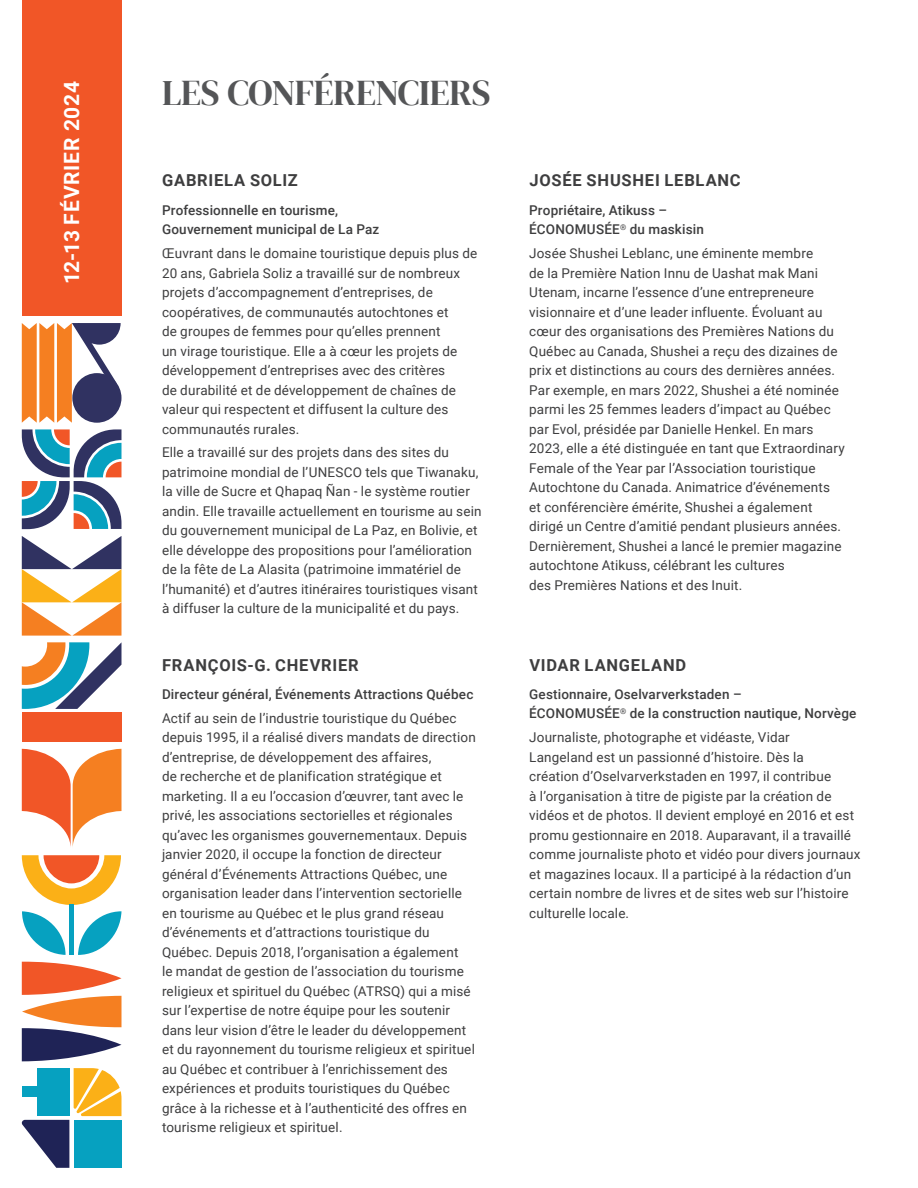
<style>
.page{position:relative;width:918px;height:1188px;background:#fff}
.page>*{position:absolute;margin:0;border:0;box-sizing:border-box;transform-origin:0 0}
.Sub-title{font:36px "DM Serif Display";letter-spacing:-.01em;color:#545557}
.t1{font:700 21px "Roboto";letter-spacing:.035em;color:#fff}
.Subtitle_agenda{font:700 16.5px "Roboto";letter-spacing:.05em;color:#3e3e3f}
.Body_9{font:13.5px/19.5px "Roboto";letter-spacing:.01em;color:#3e3e3f}
.Body_9-2{font:500 13.5px/19.5px "Roboto";letter-spacing:.015em;color:#3e3e3f}
</style>
<div class="page">
<div style="left:22px;top:0;width:100px;height:316px;background:#f15627"></div>
<svg style="left:22px;top:323px;width:99px;height:100px"></svg>
<div style="left:72px;top:373px;width:50px;height:50px;background:#303261;border-radius:50%"></div>
<svg style="left:22px;top:536px;width:100px;height:100px"></svg>
<svg style="left:22px;top:749px;width:100px;height:98px"></svg>
<svg style="left:22px;top:855px;width:99px;height:50px"></svg>
<div style="left:69px;top:905px;width:5px;height:50px;background:#06a1c0"></div>
<svg style="left:22px;top:911px;width:44px;height:44px"></svg>
<svg style="left:78px;top:911px;width:44px;height:44px"></svg>
<div style="left:22px;top:713px;width:100px;height:29px;background:#f15627"></div>
<svg style="left:22px;top:642px;width:99px;height:67px"></svg>
<svg style="left:21px;top:1068px;width:101px;height:100px"></svg>
<svg style="left:22px;top:429px;width:100px;height:100px"></svg>
<svg style="left:22px;top:961px;width:100px;height:100px"></svg>
<h2 class="t1" style="left:57px;top:284px;width:204px;rotate:-90deg">12-13 FÉVRIER 2024</h2>
<p class="Sub-title" style="left:162px;top:72px;width:330px">LES CONFÉRENCIERS</p>
<p class="Subtitle_agenda" style="left:162px;top:169px;width:137px">GABRIELA SOLIZ</p>
<p class="Body_9-2" style="left:162px;top:200px;width:219px">Professionnelle en tourisme,<br>Gouvernement municipal de La Paz</p>
<p class="Body_9" style="left:162px;top:243px;width:317px">Œuvrant dans le domaine touristique depuis plus de 20 ans, Gabriela Soliz a travaillé sur de nombreux projets d’accompagnement d’entreprises, de coopératives, de communautés autochtones et<br>de groupes de femmes pour qu’elles prennent<br>un virage touristique. Elle a à cœur les projets de développement d’entreprises avec des critères<br>de durabilité et de développement de chaînes de valeur qui respectent et diffusent la culture des communautés rurales.</p>
<p class="Body_9" style="left:162px;top:442px;width:321px">Elle a travaillé sur des projets dans des sites du patrimoine mondial de l’UNESCO tels que Tiwanaku, la ville de Sucre et Qhapaq Ñan - le système routier andin. Elle travaille actuellement en tourisme au sein du gouvernement municipal de La Paz, en Bolivie, et elle développe des propositions pour l’amélioration de la fête de La Alasita (patrimoine immatériel de l’humanité) et d’autres itinéraires touristiques visant à diffuser la culture de la municipalité et du pays.</p>
<p class="Subtitle_agenda" style="left:162px;top:653px;width:198px">FRANÇOIS-G. CHEVRIER</p>
<p class="Body_9-2" style="left:162px;top:684px;width:313px">Directeur général, Événements Attractions Québec</p>
<p class="Body_9" style="left:162px;top:708px;width:315px">Actif au sein de l’industrie touristique du Québec depuis 1995, il a réalisé divers mandats de direction d’entreprise, de développement des affaires,<br>de recherche et de planification stratégique et marketing. Il a eu l’occasion d’œuvrer, tant avec le privé, les associations sectorielles et régionales qu’avec les organismes gouvernementaux. Depuis janvier 2020, il occupe la fonction de directeur général d’Événements Attractions Québec, une organisation leader dans l’intervention sectorielle en tourisme au Québec et le plus grand réseau d’événements et d’attractions touristique du Québec. Depuis 2018, l’organisation a également<br>le mandat de gestion de l’association du tourisme religieux et spirituel du Québec (ATRSQ) qui a misé sur l’expertise de notre équipe pour les soutenir dans leur vision d’être le leader du développement et du rayonnement du tourisme religieux et spirituel au Québec et contribuer à l’enrichissement des expériences et produits touristiques du Québec grâce à la richesse et à l’authenticité des offres en tourisme religieux et spirituel.</p>
<p class="Subtitle_agenda" style="left:529px;top:169px;width:213px">JOSÉE SHUSHEI LEBLANC</p>
<p class="Body_9-2" style="left:529px;top:200px;width:176px">Propriétaire, Atikuss –<br>ÉCONOMUSÉE<sup>®</sup> du maskisin</p>
<p class="Body_9" style="left:529px;top:243px;width:317px">Josée Shushei Leblanc, une éminente membre<br>de la Première Nation Innu de Uashat mak Mani Utenam, incarne l’essence d’une entrepreneure visionnaire et d’une leader influente. Évoluant au cœur des organisations des Premières Nations du Québec au Canada, Shushei a reçu des dizaines de prix et distinctions au cours des dernières années.<br>Par exemple, en mars 2022, Shushei a été nominée parmi les 25 femmes leaders d’impact au Québec par Evol, présidée par Danielle Henkel. En mars 2023, elle a été distinguée en tant que Extraordinary Female of the Year par l’Association touristique Autochtone du Canada. Animatrice d’événements et conférencière émérite, Shushei a également dirigé un Centre d’amitié pendant plusieurs années.<br>Dernièrement, Shushei a lancé le premier magazine autochtone Atikuss, célébrant les cultures<br>des Premières Nations et des Inuit.</p>
<p class="Subtitle_agenda" style="left:529px;top:653px;width:158px">VIDAR LANGELAND</p>
<p class="Body_9-2" style="left:529px;top:684px;width:329px">Gestionnaire, Oselvarverkstaden –<br>ÉCONOMUSÉE<sup>®</sup> de la construction nautique, Norvège</p>
<p class="Body_9" style="left:529px;top:727px;width:333px">Journaliste, photographe et vidéaste, Vidar<br>Langeland est un passionné d’histoire. Dès la<br>création d’Oselvarverkstaden en 1997, il contribue<br>à l’organisation à titre de pigiste par la création de vidéos et de photos. Il devient employé en 2016 et est promu gestionnaire en 2018. Auparavant, il a travaillé comme journaliste photo et vidéo pour divers journaux et magazines locaux. Il a participé à la rédaction d’un certain nombre de livres et de sites web sur l’histoire culturelle locale.</p>
</div>
